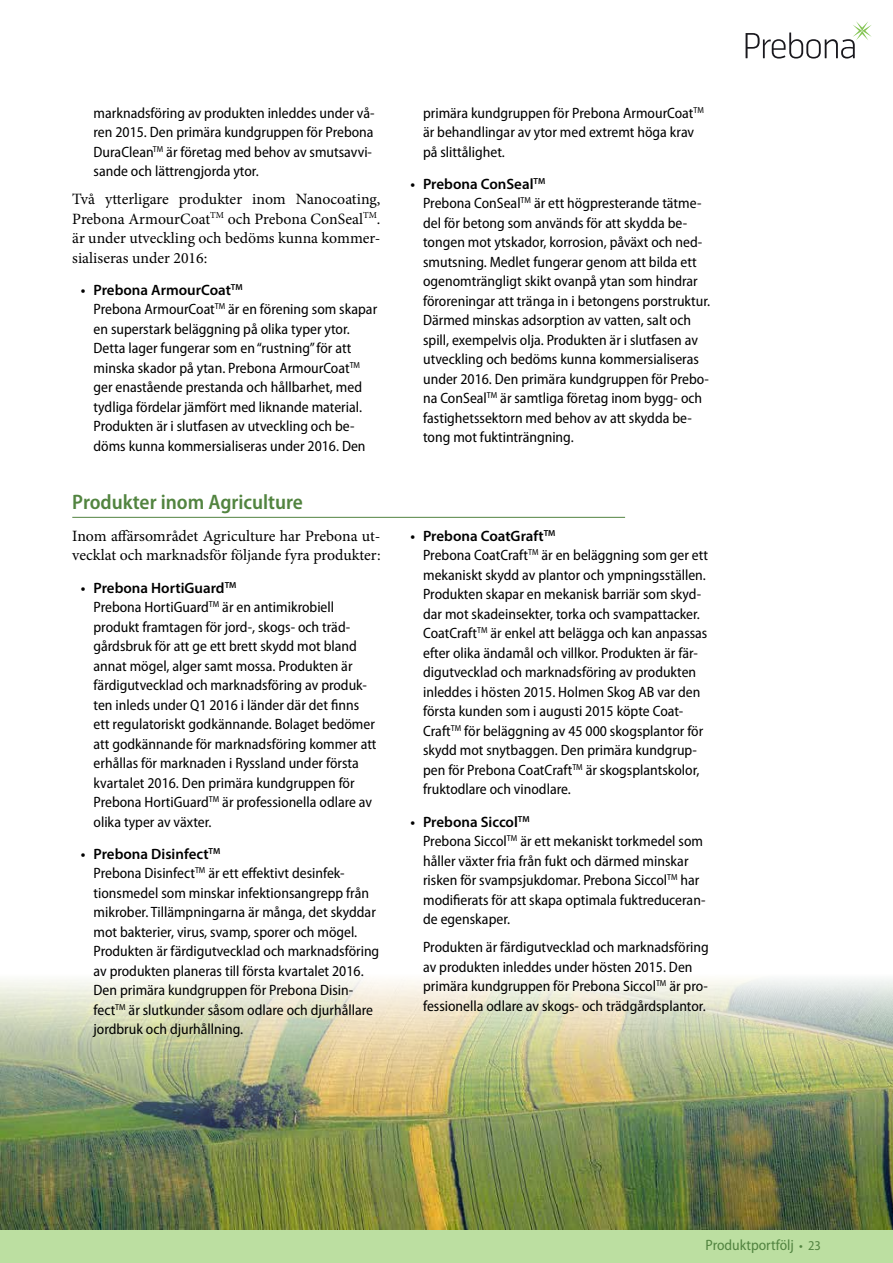
<style>
.page{position:relative;width:893px;height:1263px;background:#fff}
.page>*{position:absolute;margin:0;border:0;box-sizing:border-box;transform-origin:0 0}
.t1{font:600 semi-condensed 21px "Myriad Pro";color:#528440}
.t2{font:15.75px/19.5px "Minion Pro";color:#000;text-align:justify}
.t3{font:semi-condensed 15px/19.5px "Myriad Pro";color:#000}
.t4{font:semi-condensed 15px "Myriad Pro";color:#528440}
.s1{font-weight:600;font-stretch:normal}
.s2{font-size:13.5px}
</style>
<div class="page">
<div style="left:0;top:1230px;width:893px;height:33px;background:#bcdfa1"></div>
<svg style="left:746px;top:21px;width:126px;height:38px"></svg>
<img style="left:1px;top:979px;width:892px;height:250px">
<hr style="left:72px;top:517px;width:553px;height:1px;background:#528440">
<p class="t3" style="left:94px;top:103px;width:283px">marknadsföring av produkten inleddes under vå&shy;ren 2015. Den primära kundgruppen för Prebona DuraClean<sup>TM</sup> är företag med behov av smutsavvi&shy;sande och lättrengjorda ytor.</p>
<p class="t2" style="left:72px;top:189px;width:310px">Två ytterligare produkter inom Nanocoating, Prebona ArmourCoat<sup>TM</sup> och Prebona ConSeal<sup>TM</sup>. är under utveckling och bedöms kunna kommer&shy;sialiseras under 2016:</p>
<p class="t3" style="left:94px;top:280px;width:285px;text-indent:-13px"><span class="s1">• Prebona ArmourCoat</span><sup>TM<br></sup>Prebona ArmourCoat<sup>TM</sup> är en förening som skapar en superstark beläggning på olika typer ytor.<br>Detta lager fungerar som en “rustning” för att minska skador på ytan. Prebona ArmourCoat<sup>TM </sup>ger enastående prestanda och hållbarhet, med tydliga fördelar jämfört med liknande material.<br>Produkten är i slutfasen av utveckling och be&shy;döms kunna kommersialiseras under 2016. Den</p>
<h1 class="t1" style="left:72px;top:488px;width:232px">Produkter inom Agriculture</h1>
<p class="t2" style="left:72px;top:526px;width:310px">Inom affärsområdet Agriculture har Prebona ut&shy;vecklat och marknadsför följande fyra produkter:</p>
<p class="t3" style="left:94px;top:578px;width:285px;text-indent:-13px"><span class="s1">• Prebona HortiGuard</span><sup>TM<br></sup>Prebona HortiGuard<sup>TM</sup> är en antimikrobiell produkt framtagen för jord-, skogs- och träd&shy;gårdsbruk för att ge ett brett skydd mot bland annat mögel, alger samt mossa. Produkten är färdigutvecklad och marknadsföring av produk&shy;ten inleds under Q1 2016 i länder där det finns ett regulatoriskt godkännande. Bolaget bedömer att godkännande för marknadsföring kommer att erhållas för marknaden i Ryssland under första kvartalet 2016. Den primära kundgruppen för Prebona HortiGuard<sup>TM</sup> är professionella odlare av olika typer av växter.</p>
<p class="t3" style="left:94px;top:844px;width:287px;text-indent:-13px"><span class="s1">• Prebona Disinfect</span><sup>TM<br></sup>Prebona Disinfect<sup>TM</sup> är ett effektivt desinfek&shy;tionsmedel som minskar infektionsangrepp från mikrober. Tillämpningarna är många, det skyddar mot bakterier, virus, svamp, sporer och mögel.<br>Produkten är färdigutvecklad och marknadsföring av produkten planeras till första kvartalet 2016.<br>Den primära kundgruppen för Prebona Disin&shy;fect<sup>TM</sup> är slutkunder såsom odlare och djurhållare jordbruk och djurhållning.</p>
<p class="t3" style="left:423px;top:103px;width:282px">primära kundgruppen för Prebona ArmourCoat<sup>TM </sup>är behandlingar av ytor med extremt höga krav på slittålighet.</p>
<p class="t3" style="left:423px;top:174px;width:289px;text-indent:-13px"><span class="s1">• Prebona ConSeal</span><sup>TM<br></sup>Prebona ConSeal<sup>TM</sup> är ett högpresterande tätme&shy;del för betong som används för att skydda be&shy;tongen mot ytskador, korrosion, påväxt och ned&shy;smutsning. Medlet fungerar genom att bilda ett ogenomträngligt skikt ovanpå ytan som hindrar föroreningar att tränga in i betongens porstruktur.<br>Därmed minskas adsorption av vatten, salt och spill, exempelvis olja. Produkten är i slutfasen av utveckling och bedöms kunna kommersialiseras under 2016. Den primära kundgruppen för Prebo&shy;na ConSeal<sup>TM</sup> är samtliga företag inom bygg- och fastighetssektorn med behov av att skydda be&shy;tong mot fuktinträngning.</p>
<p class="t3" style="left:423px;top:526px;width:286px;text-indent:-13px"><span class="s1">• Prebona CoatGraft</span><sup>TM<br></sup>Prebona CoatCraft<sup>TM</sup> är en beläggning som ger ett mekaniskt skydd av plantor och ympningsställen.<br>Produkten skapar en mekanisk barriär som skyd&shy;dar mot skadeinsekter, torka och svampattacker.<br>CoatCraft<sup>TM</sup> är enkel att belägga och kan anpassas efter olika ändamål och villkor. Produkten är fär&shy;digutvecklad och marknadsföring av produkten inleddes i hösten 2015. Holmen Skog AB var den första kunden som i augusti 2015 köpte Coat-Craft<sup>TM</sup> för beläggning av 45 000 skogsplantor för skydd mot snytbaggen. Den primära kundgrup&shy;pen för Prebona CoatCraft<sup>TM</sup> är skogsplantskolor, fruktodlare och vinodlare.</p>
<p class="t3" style="left:423px;top:812px;width:284px;text-indent:-13px"><span class="s1">• Prebona Siccol</span><sup>TM<br></sup>Prebona Siccol<sup>TM</sup> är ett mekaniskt torkmedel som håller växter fria från fukt och därmed minskar risken för svampsjukdomar. Prebona Siccol<sup>TM</sup> har modifierats för att skapa optimala fuktreduceran&shy;de egenskaper.</p>
<p class="t3" style="left:423px;top:937px;width:287px">Produkten är färdigutvecklad och marknadsföring av produkten inleddes under hösten 2015. Den primära kundgruppen för Prebona Siccol<sup>TM</sup> är pro&shy;fessionella odlare av skogs- och trädgårdsplantor.</p>
<p class="t4" style="left:705px;top:1235px;width:117px">Produktportfölj <span class="s2">• 23</span></p>
</div>
